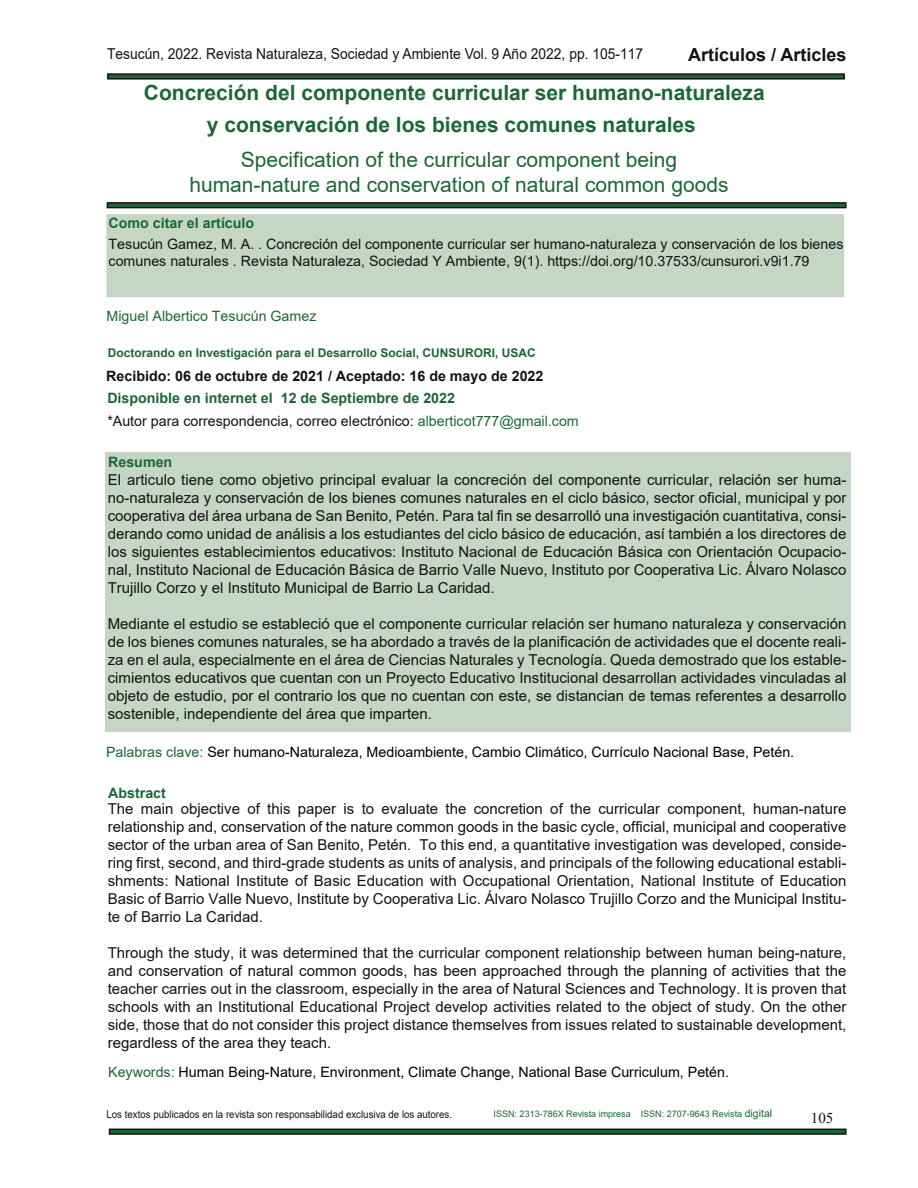
<style>
.page{position:relative;width:918px;height:1188px;background:#fff}
.page>*{position:absolute;margin:0;border:0;box-sizing:border-box;transform-origin:0 0}
.t1{font:700 21px/31.5px "Arial";color:#1a6835;text-align:center}
.t2{font:21px/25.2px "Arial";color:#1a6835;text-align:center}
.t3{font:700 18px "Arial";color:#111416}
.t4{font:15px/18px "Arial";color:#111416;text-align:justify}
.t5{font:15px "Arial";color:#111416;scale:.92 1}
.t6{font:15px "Times New Roman";color:#111416}
.t7{font:14.25px/17.1px "Arial";color:#111416}
.t8{font:14.25px "Arial";color:#000001}
.t9{font:14.25px "Arial";color:#000002}
.t10{font:700 14.25px "Arial";color:#1a6835}
.t11{font:700 14.25px "Arial";color:#111416}
.t12{font:14.25px "Arial";color:#1a6835}
.t13{font:700 12px "Arial";color:#1a6835}
.t14{font:10.5px "Arial";color:#111416;scale:.92 1}
.t15{font:9px "Arial";color:#1a6835}
.s1{color:#1a6835}
.s2{font-size:10.5px}
</style>
<div class="page">
<div style="left:108px;top:74px;width:736px;height:5px;background:#1a6835"></div>
<div style="left:107px;top:73px;width:738px;height:7px;border:2px solid #111416"></div>
<div style="left:109px;top:1129px;width:738px;height:6px;border:2px solid #111416"></div>
<div style="left:105px;top:452px;width:745px;height:279px;background:#c6d6c4"></div>
<div style="left:107px;top:202px;width:740px;height:6px;border:2px solid #111416"></div>
<div style="left:105px;top:213px;width:741px;height:86px;background:#c6d6c4;border:2px solid #fff"></div>
<p class="t5" style="left:107px;top:43px;width:584px">Tesucún, 2022. Revista Naturaleza, Sociedad y Ambiente Vol. 9 Año 2022, pp. 105-117</p>
<p class="t3" style="left:688px;top:42px;width:160px">Artículos / Articles</p>
<h1 class="t1" style="left:144px;top:77px;width:622px">Concreción del componente curricular ser humano-naturaleza y conservación de los bienes comunes naturales</h1>
<h1 class="t2" style="left:189px;top:146px;width:541px">Specification of the curricular component being human-nature and conservation of natural common goods</h1>
<p class="t10" style="left:109px;top:213px;width:147px">Como citar el artículo</p>
<p class="t7" style="left:109px;top:236px;width:736px">Tesucún Gamez, M. A. . Concreción del componente curricular ser humano-naturaleza y conservación de los bienes comunes naturales . Revista Naturaleza, Sociedad Y Ambiente, 9(1). https://doi.org/10.37533/cunsurori.v9i1.79</p>
<p class="t12" style="left:107px;top:306px;width:211px">Miguel Albertico Tesucún Gamez</p>
<p class="t13" style="left:108px;top:344px;width:430px">Doctorando en Investigación para el Desarrollo Social, CUNSURORI, USAC</p>
<p class="t10" style="left:107px;top:388px;width:349px">Disponible en internet el 12 de Septiembre de 2022</p>
<p class="t11" style="left:106px;top:366px;width:439px">Recibido: 06 de octubre de 2021 / Aceptado: 16 de mayo de 2022</p>
<p class="t7" style="left:107px;top:413px;width:473px">*Autor para correspondencia, correo electrónico: <span class="s1">alberticot777@gmail.com</span></p>
<p class="t10" style="left:108px;top:452px;width:66px">Resumen</p>
<p class="t4" style="left:108px;top:471px;width:740px">El articulo tiene como objetivo principal evaluar la concreción del componente curricular, relación ser huma&shy;no-naturaleza y conservación de los bienes comunes naturales en el ciclo básico, sector oficial, municipal y por cooperativa del área urbana de San Benito, Petén. Para tal fin se desarrolló una investigación cuantitativa, consi&shy;derando como unidad de análisis a los estudiantes del ciclo básico de educación, así también a los directores de los siguientes establecimientos educativos: Instituto Nacional de Educación Básica con Orientación Ocupacio&shy;nal, Instituto Nacional de Educación Básica de Barrio Valle Nuevo, Instituto por Cooperativa Lic. Álvaro Nolasco Trujillo Corzo y el Instituto Municipal de Barrio La Caridad.</p>
<p class="t4" style="left:108px;top:615px;width:740px">Mediante el estudio se estableció que el componente curricular relación ser humano naturaleza y conservación de los bienes comunes naturales, se ha abordado a través de la planificación de actividades que el docente reali&shy;za en el aula, especialmente en el área de Ciencias Naturales y Tecnología. Queda demostrado que los estable&shy;cimientos educativos que cuentan con un Proyecto Educativo Institucional desarrollan actividades vinculadas al objeto de estudio, por el contrario los que no cuentan con este, se distancian de temas referentes a desarrollo sostenible, independiente del área que imparten.</p>
<p class="t8" style="left:106px;top:742px;width:690px"><span class="s1">Palabras clave:</span> Ser humano-Naturaleza, Medioambiente, Cambio Climático, Currículo Nacional Base, Petén.</p>
<p class="t10" style="left:108px;top:783px;width:59px">Abstract</p>
<p class="t4" style="left:108px;top:800px;width:740px">The main objective of this paper is to evaluate the concretion of the curricular component, human-nature relationship and, conservation of the nature common goods in the basic cycle, official, municipal and cooperative sector of the urban area of San Benito, Petén. To this end, a quantitative investigation was developed, conside&shy;ring first, second, and third-grade students as units of analysis, and principals of the following educational establi&shy;shments: National Institute of Basic Education with Occupational Orientation, National Institute of Education Basic of Barrio Valle Nuevo, Institute by Cooperativa Lic. Álvaro Nolasco Trujillo Corzo and the Municipal Institu&shy;te of Barrio La Caridad.</p>
<p class="t4" style="left:108px;top:944px;width:740px">Through the study, it was determined that the curricular component relationship between human being-nature, and conservation of natural common goods, has been approached through the planning of activities that the teacher carries out in the classroom, especially in the area of Natural Sciences and Technology. It is proven that schools with an Institutional Educational Project develop activities related to the object of study. On the other side, those that do not consider this project distance themselves from issues related to sustainable development, regardless of the area they teach.</p>
<p class="t9" style="left:108px;top:1062px;width:622px"><span class="s1">Keywords:</span> Human Being-Nature, Environment, Climate Change, National Base Curriculum, Petén.</p>
<p class="t15" style="left:494px;top:1108px;width:280px">ISSN: 2313-786X Revista impresa ISSN: 2707-9643 Revista <span class="s2">digital</span></p>
<p class="t14" style="left:107px;top:1108px;width:377px">Los textos publicados en la revista son responsabilidad exclusiva de los autores.</p>
<p class="t6" style="left:811px;top:1108px;width:24px">105</p>
</div>
